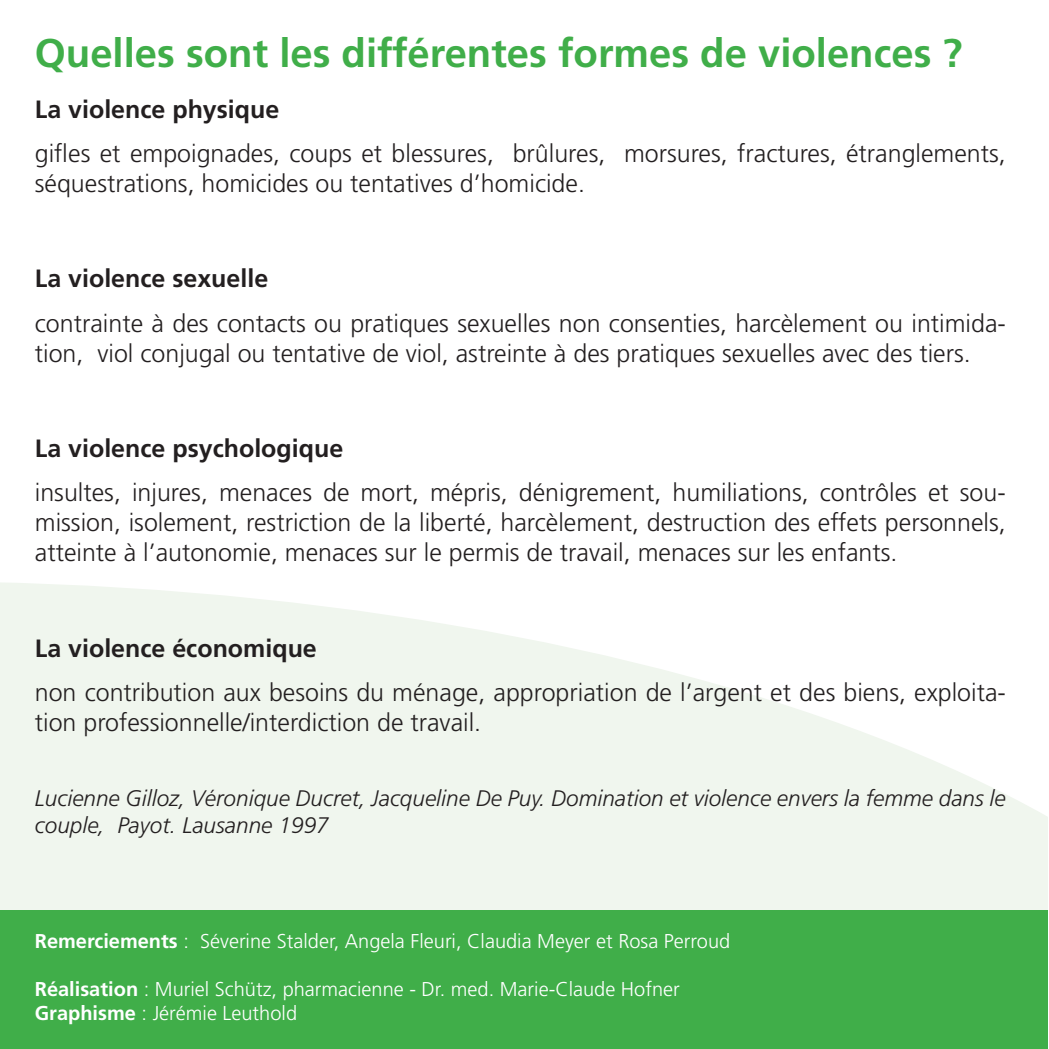
<style>
.page{position:relative;width:1049px;height:1049px;background:#fff}
.page>*{position:absolute;margin:0;border:0;box-sizing:border-box;transform-origin:0 0}
.t1{font:700 40px "Frutiger";color:#40ae49}
.t2{font:300 25px/30px "Frutiger";color:#231f20}
.t3{font:700 25px "Frutiger";color:#231f20}
.t4{font:italic 300 22.5px/27px "Frutiger";color:#231f20}
.t5{font:300 20px/24px "Frutiger";color:#fff}
.s1{font-weight:700}
</style>
<div class="page">
<svg style="left:0;top:583px;width:1048px;height:328px;fill:#f0f6ee"></svg>
<div style="left:0;top:911px;width:1048px;height:138px;background:#40ae49"></div>
<h1 class="t1" style="left:35px;top:29px;width:929px">Quelles sont les différentes formes de violences ?</h1>
<p class="t3" style="left:35px;top:94px;width:246px">La violence physique</p>
<p class="t2" style="left:35px;top:138px;width:972px">gifles et empoignades, coups et blessures, brûlures, morsures, fractures, étranglements, séquestrations, homicides ou tentatives d’homicide.</p>
<p class="t3" style="left:35px;top:264px;width:235px">La violence sexuelle</p>
<p class="t2" style="left:35px;top:308px;width:972px">contrainte à des contacts ou pratiques sexuelles non consenties, harcèlement ou intimida&shy;tion, viol conjugal ou tentative de viol, astreinte à des pratiques sexuelles avec des tiers.</p>
<p class="t3" style="left:35px;top:434px;width:310px">La violence psychologique</p>
<p class="t2" style="left:35px;top:478px;width:972px;text-align:justify">insultes, injures, menaces de mort, mépris, dénigrement, humiliations, contrôles et sou&shy;mission, isolement, restriction de la liberté, harcèlement, destruction des effets personnels, atteinte à l’autonomie, menaces sur le permis de travail, menaces sur les enfants.</p>
<p class="t3" style="left:35px;top:633px;width:283px">La violence économique</p>
<p class="t2" style="left:35px;top:677px;width:972px">non contribution aux besoins du ménage, appropriation de l’argent et des biens, exploita&shy;tion professionnelle/interdiction de travail.</p>
<p class="t4" style="left:35px;top:785px;width:972px">Lucienne Gilloz, Véronique Ducret, Jacqueline De Puy. Domination et violence envers la femme dans le couple, Payot. Lausanne 1997</p>
<p class="t5" style="left:35px;top:929px;width:697px"><span class="s1">Remerciements</span> : Séverine Stalder, Angela Fleuri, Claudia Meyer et Rosa Perroud</p>
<p class="t5" style="left:35px;top:977px;width:646px"><span class="s1">Réalisation</span> : Muriel Schütz, pharmacienne - Dr. med. Marie-Claude Hofner<br><span class="s1">Graphisme</span> : Jérémie Leuthold</p>
</div>
